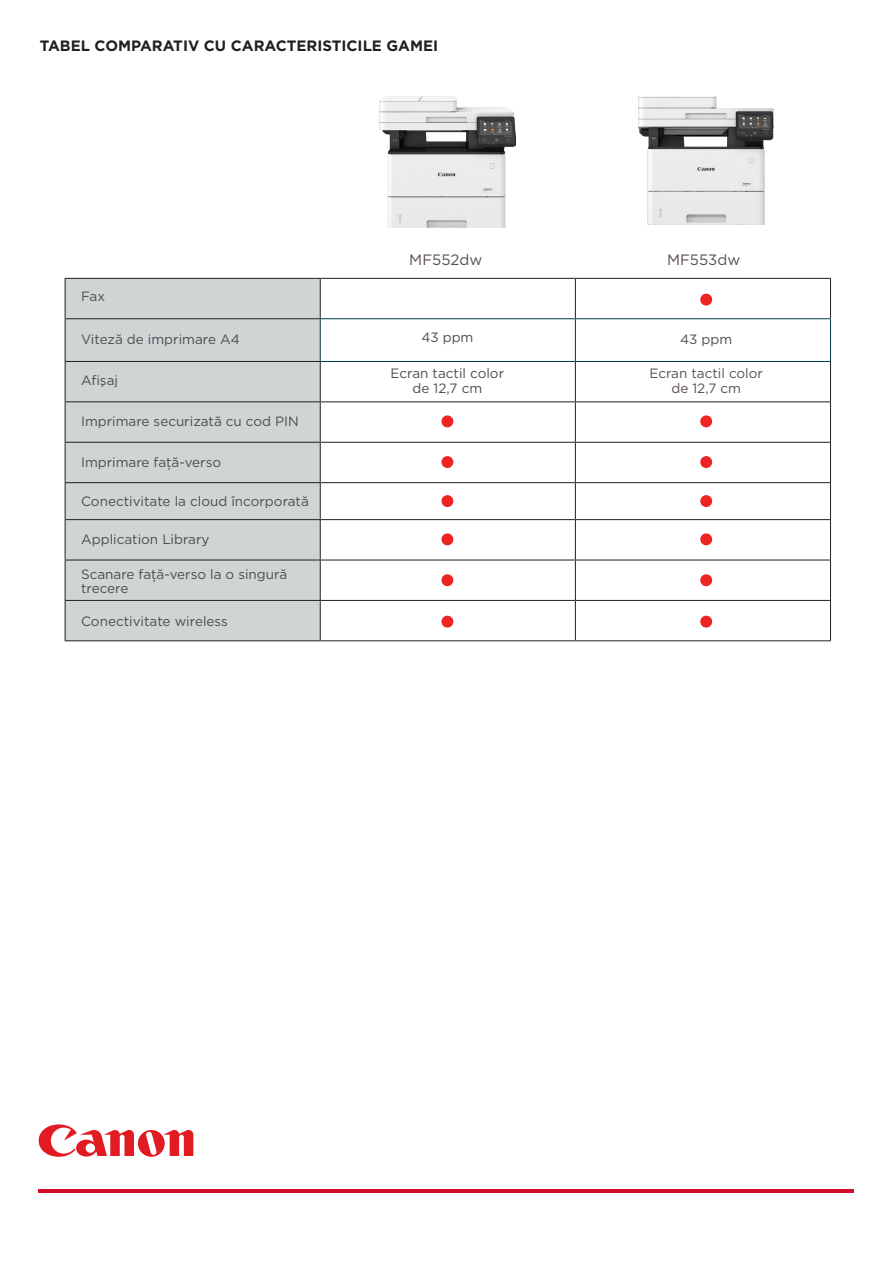
<style>
.page{position:relative;width:893px;height:1263px;background:#fff}
.page>*{position:absolute;margin:0;border:0;box-sizing:border-box;transform-origin:0 0}
.Product_name{font:700 15px "Gotham";color:#231f20}
.t1{font:15px "Gotham";color:#584f55}
.t2{font:13.5px/14.7px "Gotham";color:#4d4c4f}
.t3{font:13.5px/14.7px "Gotham";color:#584f55;text-align:center}
</style>
<div class="page">
<img style="left:380px;top:96px;width:135px;height:132px">
<img style="left:639px;top:96px;width:135px;height:128px">
<svg style="left:39px;top:1124px;width:154px;height:33px"></svg>
<hr style="left:39px;top:1189px;width:815px;height:3px;background:#d30d2b">
<div style="left:66px;top:279px;width:254px;height:361px;background:#cfd4d5"></div>
<svg style="left:321px;top:279px;width:509px;height:361px"></svg>
<hr style="left:320px;top:278px;width:255px;height:1px;background:#231f20">
<hr style="left:320px;top:401px;width:255px;height:1px;background:#231f20">
<hr style="left:320px;top:442px;width:255px;height:1px;background:#231f20">
<hr style="left:320px;top:482px;width:255px;height:1px;background:#231f20">
<hr style="left:320px;top:519px;width:255px;height:1px;background:#231f20">
<hr style="left:320px;top:560px;width:255px;height:1px;background:#231f20">
<hr style="left:320px;top:600px;width:255px;height:1px;background:#231f20">
<hr style="left:320px;top:640px;width:255px;height:1px;background:#231f20">
<hr style="left:575px;top:278px;width:256px;height:1px;background:#231f20">
<hr style="left:575px;top:279px;width:1px;height:39px;background:#231f20">
<hr style="left:575px;top:362px;width:1px;height:39px;background:#231f20">
<hr style="left:575px;top:401px;width:256px;height:1px;background:#231f20">
<hr style="left:575px;top:402px;width:1px;height:40px;background:#231f20">
<hr style="left:575px;top:442px;width:256px;height:1px;background:#231f20">
<hr style="left:575px;top:443px;width:1px;height:39px;background:#231f20">
<hr style="left:575px;top:482px;width:256px;height:1px;background:#231f20">
<hr style="left:575px;top:483px;width:1px;height:36px;background:#231f20">
<hr style="left:575px;top:519px;width:256px;height:1px;background:#231f20">
<hr style="left:575px;top:520px;width:1px;height:40px;background:#231f20">
<hr style="left:575px;top:560px;width:256px;height:1px;background:#231f20">
<hr style="left:575px;top:560px;width:1px;height:40px;background:#231f20">
<hr style="left:575px;top:600px;width:256px;height:1px;background:#231f20">
<hr style="left:575px;top:601px;width:1px;height:39px;background:#231f20">
<hr style="left:575px;top:640px;width:256px;height:1px;background:#231f20">
<hr style="left:830px;top:279px;width:1px;height:39px;background:#231f20">
<hr style="left:830px;top:362px;width:1px;height:39px;background:#231f20">
<hr style="left:830px;top:402px;width:1px;height:40px;background:#231f20">
<hr style="left:830px;top:443px;width:1px;height:39px;background:#231f20">
<hr style="left:830px;top:483px;width:1px;height:36px;background:#231f20">
<hr style="left:830px;top:520px;width:1px;height:40px;background:#231f20">
<hr style="left:830px;top:560px;width:1px;height:40px;background:#231f20">
<hr style="left:830px;top:601px;width:1px;height:39px;background:#231f20">
<hr style="left:65px;top:278px;width:255px;height:1px;background:#231f20">
<hr style="left:65px;top:279px;width:1px;height:39px;background:#231f20">
<hr style="left:320px;top:279px;width:1px;height:39px;background:#231f20">
<hr style="left:65px;top:318px;width:255px;height:1px;background:#231f20">
<hr style="left:65px;top:319px;width:1px;height:42px;background:#231f20">
<hr style="left:65px;top:361px;width:255px;height:1px;background:#231f20">
<hr style="left:65px;top:362px;width:1px;height:39px;background:#231f20">
<hr style="left:320px;top:362px;width:1px;height:39px;background:#231f20">
<hr style="left:65px;top:401px;width:255px;height:1px;background:#231f20">
<hr style="left:65px;top:402px;width:1px;height:40px;background:#231f20">
<hr style="left:320px;top:402px;width:1px;height:40px;background:#231f20">
<hr style="left:65px;top:442px;width:255px;height:1px;background:#231f20">
<hr style="left:65px;top:443px;width:1px;height:39px;background:#231f20">
<hr style="left:320px;top:443px;width:1px;height:39px;background:#231f20">
<hr style="left:65px;top:482px;width:255px;height:1px;background:#231f20">
<hr style="left:65px;top:483px;width:1px;height:36px;background:#231f20">
<hr style="left:320px;top:483px;width:1px;height:36px;background:#231f20">
<hr style="left:65px;top:519px;width:255px;height:1px;background:#231f20">
<hr style="left:65px;top:520px;width:1px;height:40px;background:#231f20">
<hr style="left:320px;top:520px;width:1px;height:40px;background:#231f20">
<hr style="left:65px;top:560px;width:255px;height:1px;background:#231f20">
<hr style="left:65px;top:560px;width:1px;height:40px;background:#231f20">
<hr style="left:320px;top:560px;width:1px;height:40px;background:#231f20">
<hr style="left:65px;top:600px;width:255px;height:1px;background:#231f20">
<hr style="left:65px;top:601px;width:1px;height:39px;background:#231f20">
<hr style="left:320px;top:601px;width:1px;height:39px;background:#231f20">
<hr style="left:65px;top:640px;width:255px;height:1px;background:#231f20">
<hr style="left:320px;top:318px;width:255px;height:1px;background:#003942">
<hr style="left:320px;top:319px;width:1px;height:42px;background:#003942">
<hr style="left:320px;top:361px;width:255px;height:1px;background:#003942">
<hr style="left:575px;top:318px;width:256px;height:1px;background:#003942">
<hr style="left:575px;top:319px;width:1px;height:42px;background:#003942">
<hr style="left:575px;top:361px;width:256px;height:1px;background:#003942">
<hr style="left:830px;top:319px;width:1px;height:42px;background:#003942">
<div style="left:442px;top:416px;width:11px;height:11px;background:#ee2324;border-radius:50%"></div>
<div style="left:441px;top:415px;width:12px;height:12px;border:2px solid #ee2324;border-radius:50%"></div>
<div style="left:442px;top:457px;width:11px;height:10px;background:#ee2324;border-radius:50%"></div>
<div style="left:441px;top:456px;width:12px;height:12px;border:2px solid #ee2324;border-radius:50%"></div>
<div style="left:442px;top:534px;width:11px;height:11px;background:#ee2324;border-radius:50%"></div>
<div style="left:441px;top:533px;width:12px;height:12px;border:2px solid #ee2324;border-radius:50%"></div>
<div style="left:701px;top:294px;width:10px;height:11px;background:#ee2324;border-radius:50%"></div>
<div style="left:700px;top:294px;width:12px;height:12px;border:2px solid #ee2324;border-radius:50%"></div>
<div style="left:701px;top:416px;width:10px;height:11px;background:#ee2324;border-radius:50%"></div>
<div style="left:700px;top:415px;width:12px;height:12px;border:2px solid #ee2324;border-radius:50%"></div>
<div style="left:701px;top:457px;width:10px;height:10px;background:#ee2324;border-radius:50%"></div>
<div style="left:700px;top:456px;width:12px;height:12px;border:2px solid #ee2324;border-radius:50%"></div>
<div style="left:701px;top:534px;width:10px;height:11px;background:#ee2324;border-radius:50%"></div>
<div style="left:700px;top:533px;width:12px;height:12px;border:2px solid #ee2324;border-radius:50%"></div>
<div style="left:701px;top:575px;width:10px;height:10px;background:#ee2324;border-radius:50%"></div>
<div style="left:700px;top:574px;width:12px;height:12px;border:2px solid #ee2324;border-radius:50%"></div>
<div style="left:442px;top:575px;width:11px;height:10px;background:#ee2324;border-radius:50%"></div>
<div style="left:441px;top:574px;width:12px;height:12px;border:2px solid #ee2324;border-radius:50%"></div>
<div style="left:442px;top:496px;width:11px;height:10px;background:#ee2324;border-radius:50%"></div>
<div style="left:441px;top:495px;width:12px;height:12px;border:2px solid #ee2324;border-radius:50%"></div>
<div style="left:442px;top:616px;width:11px;height:11px;background:#ee2324;border-radius:50%"></div>
<div style="left:441px;top:616px;width:12px;height:12px;border:2px solid #ee2324;border-radius:50%"></div>
<div style="left:701px;top:496px;width:10px;height:10px;background:#ee2324;border-radius:50%"></div>
<div style="left:700px;top:495px;width:12px;height:12px;border:2px solid #ee2324;border-radius:50%"></div>
<div style="left:701px;top:616px;width:10px;height:11px;background:#ee2324;border-radius:50%"></div>
<div style="left:700px;top:616px;width:12px;height:12px;border:2px solid #ee2324;border-radius:50%"></div>
<p class="Product_name" style="left:40px;top:35px;width:400px">TABEL COMPARATIV CU CARACTERISTICILE GAMEI</p>
<p class="t1" style="left:409px;top:250px;width:74px">MF552dw</p>
<p class="t1" style="left:667px;top:250px;width:75px">MF553dw</p>
<p class="t2" style="left:81px;top:288px;width:26px">Fax</p>
<p class="t2" style="left:81px;top:331px;width:160px">Viteză de imprimare A4</p>
<p class="t2" style="left:81px;top:372px;width:38px">Afişaj</p>
<p class="t2" style="left:81px;top:414px;width:219px">Imprimare securizată cu cod PIN</p>
<p class="t2" style="left:81px;top:454px;width:142px">Imprimare faţă-verso</p>
<p class="t2" style="left:81px;top:493px;width:229px">Conectivitate la cloud încorporată</p>
<p class="t2" style="left:81px;top:532px;width:130px">Application Library</p>
<p class="t2" style="left:81px;top:566px;width:208px">Scanare faţă-verso la o singură trecere</p>
<p class="t2" style="left:81px;top:614px;width:148px">Conectivitate wireless</p>
<p class="t2" style="left:421px;top:330px;width:54px">43 ppm</p>
<p class="t2" style="left:680px;top:331px;width:54px">43 ppm</p>
<p class="t2" style="left:391px;top:365px;width:115px;text-align:center">Ecran tactil color de 12,7 cm</p>
<p class="t3" style="left:649px;top:365px;width:115px">Ecran tactil color de 12,7 cm</p>
</div>
